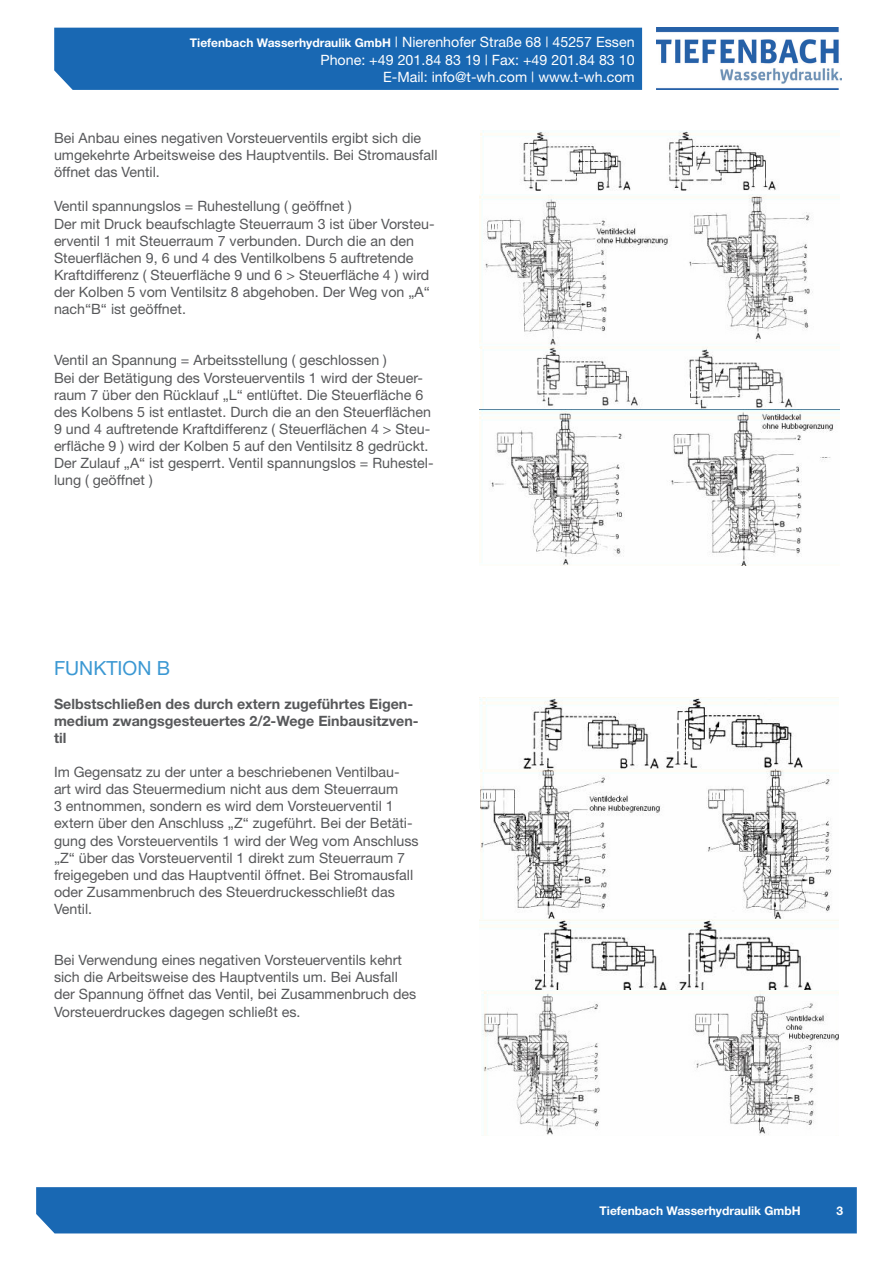
<style>
.page{position:relative;width:893px;height:1263px;background:#fff}
.page>*{position:absolute;margin:0;border:0;box-sizing:border-box;transform-origin:0 0}
.t1{font:19.5px "Helvetica Neue";color:#3b98d3}
.t2{font:14.25px/17.1px "Helvetica Neue";color:#57585a}
.t3{font:14.25px/17.1px "Helvetica Neue";color:#fff;text-align:right}
.t4{font:700 14.25px/17.1px "Helvetica Neue";color:#57585a}
.t5{font:700 12px "Helvetica Neue";color:#fff}
.s1{font-weight:700;font-size:12px}
</style>
<div class="page">
<div style="left:54px;top:28px;width:588px;height:62px;background:#1968b3"></div>
<div style="left:36px;top:1187px;width:821px;height:46px;background:#1968b3"></div>
<img style="left:656px;top:28px;width:186px;height:62px">
<img style="left:479px;top:131px;width:360px;height:435px">
<img style="left:479px;top:697px;width:360px;height:294px">
<img style="left:481px;top:991px;width:358px;height:144px">
<p class="t3" style="left:190px;top:34px;width:446px"><span class="s1">Tiefenbach Wasserhydraulik GmbH</span> | Nierenhofer Straße 68 | 45257 Essen<br>Phone: +49 201.84 83 19 | Fax: +49 201.84 83 10<br>E-Mail: info@t-wh.com | www.t-wh.com</p>
<p class="t2" style="left:54px;top:129px;width:385px">Bei Anbau eines negativen Vorsteuerventils ergibt sich die umgekehrte Arbeitsweise des Hauptventils. Bei Stromausfall öffnet das Ventil.</p>
<p class="t2" style="left:54px;top:198px;width:299px">Ventil spannungslos = Ruhestellung ( geöffnet )</p>
<p class="t2" style="left:54px;top:215px;width:382px">Der mit Druck beaufschlagte Steuerraum 3 ist über Vorsteu&shy;erventil 1 mit Steuerraum 7 verbunden. Durch die an den Steuerflächen 9, 6 und 4 des Ventilkolbens 5 auftretende Kraftdifferenz ( Steuerfläche 9 und 6 &gt; Steuerfläche 4 ) wird der Kolben 5 vom Ventilsitz 8 abgehoben. Der Weg von „A“ nach“B“ ist geöffnet.</p>
<p class="t2" style="left:54px;top:352px;width:334px">Ventil an Spannung = Arbeitsstellung ( geschlossen )</p>
<p class="t2" style="left:54px;top:369px;width:381px">Bei der Betätigung des Vorsteuerventils 1 wird der Steuer&shy;raum 7 über den Rücklauf „L“ entlüftet. Die Steuerfläche 6 des Kolbens 5 ist entlastet. Durch die an den Steuerflächen 9 und 4 auftretende Kraftdifferenz ( Steuerflächen 4 &gt; Steu&shy;erfläche 9 ) wird der Kolben 5 auf den Ventilsitz 8 gedrückt.<br>Der Zulauf „A“ ist gesperrt. Ventil spannungslos = Ruhestel&shy;lung ( geöffnet )</p>
<p class="t1" style="left:54px;top:656px;width:118px">FUNKTION B</p>
<p class="t4" style="left:54px;top:695px;width:366px">Selbstschließen des durch extern zugeführtes Eigen&shy;medium zwangsgesteuertes 2/2-Wege Einbausitzven&shy;til</p>
<p class="t2" style="left:54px;top:763px;width:366px">Im Gegensatz zu der unter a beschriebenen Ventilbau&shy;art wird das Steuermedium nicht aus dem Steuerraum<br>3 entnommen, sondern es wird dem Vorsteuerventil 1 extern über den Anschluss „Z“ zugeführt. Bei der Betäti&shy;gung des Vorsteuerventils 1 wird der Weg vom Anschluss „Z“ über das Vorsteuerventil 1 direkt zum Steuerraum 7 freigegeben und das Hauptventil öffnet. Bei Stromausfall oder Zusammenbruch des Steuerdruckesschließt das Ventil.</p>
<p class="t2" style="left:54px;top:951px;width:364px">Bei Verwendung eines negativen Vorsteuerventils kehrt sich die Arbeitsweise des Hauptventils um. Bei Ausfall der Spannung öffnet das Ventil, bei Zusammenbruch des Vorsteuerdruckes dagegen schließt es.</p>
<p class="t5" style="left:600px;top:1203px;width:203px">Tiefenbach Wasserhydraulik GmbH</p>
<p class="t5" style="left:836px;top:1203px;width:8px">3</p>
</div>
